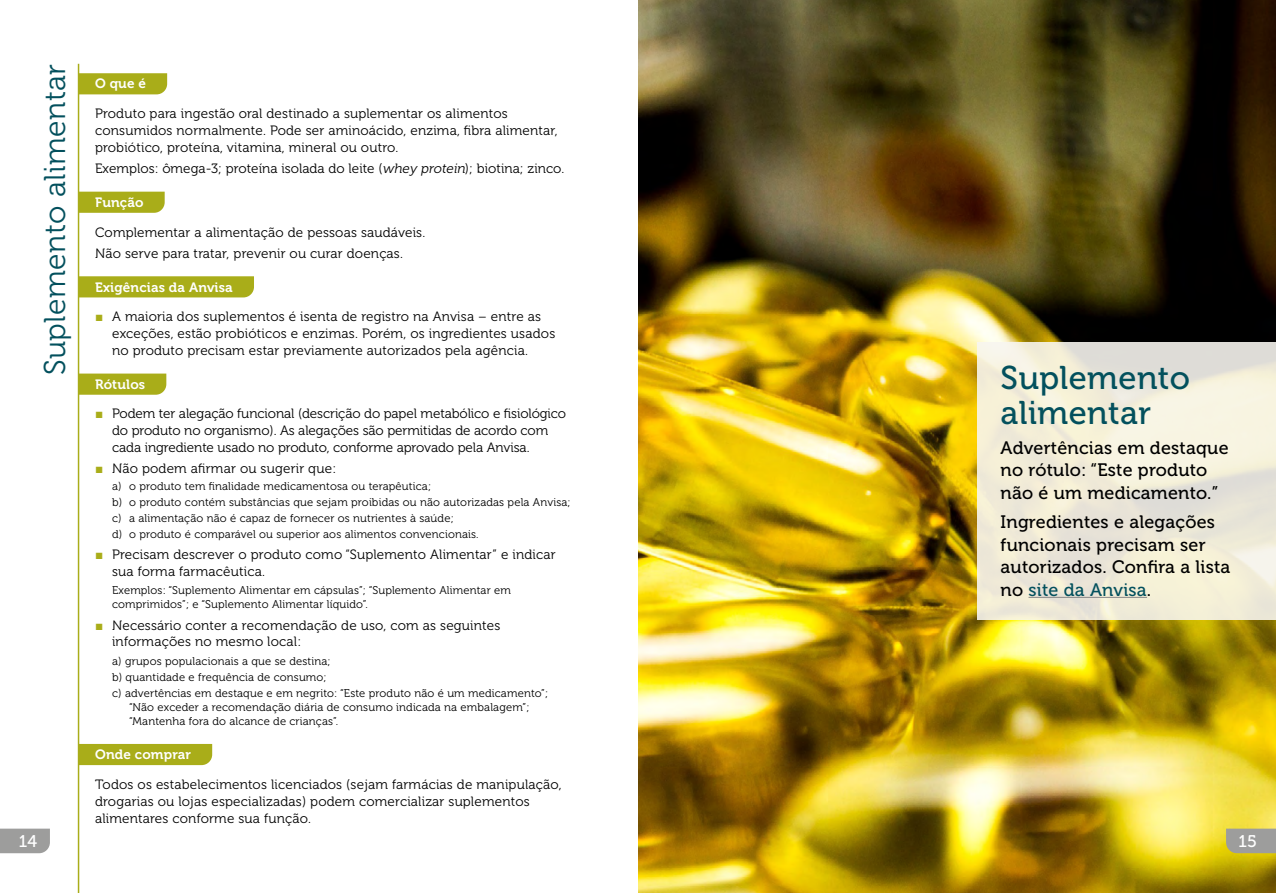
<style>
.page{position:relative;width:1276px;height:893px;background:#fff}
.page>*{position:absolute;margin:0;border:0;box-sizing:border-box;transform-origin:0 0}
.t1{font:32.85px/35.2px "Museo 500";letter-spacing:.015em;color:#03505d}
.t2{font:30px "Museo 300";letter-spacing:.015em;color:#03505d}
.t3{font:18px/22.5px "Museo 500";letter-spacing:.015em;color:#000}
.t4{font:16.8px "Museo 500";color:#fff}
.t5{font:13.5px/16.8px "Museo 300";letter-spacing:.015em;color:#000}
.t6{font:13.5px/16.8px "Museo 300";letter-spacing:-.005em;color:#000}
.t7{font:13.5px "Museo 700";letter-spacing:.015em;color:#fff}
.t8{font:11.25px/16.2px "Museo 300";letter-spacing:.015em;color:#000}
.s1{font-style:italic}
.s2{font-family:"Arial";color:#a9ad19}
.s3{color:#03505d}
</style>
<div class="page">
<div style="left:79px;top:73px;width:88px;height:21px;background:#a9ad19"></div>
<div style="left:79px;top:192px;width:86px;height:21px;background:#a9ad19"></div>
<div style="left:79px;top:276px;width:175px;height:21px;background:#a9ad19"></div>
<div style="left:79px;top:374px;width:87px;height:21px;background:#a9ad19"></div>
<div style="left:79px;top:744px;width:133px;height:21px;background:#a9ad19"></div>
<hr style="left:78px;top:64px;width:1px;height:829px;background:#a9ad19">
<img style="left:638px;top:0;width:638px;height:893px">
<svg style="left:977px;top:342px;width:299px;height:278px;background:#efebd9"></svg>
<hr style="left:1028px;top:597px;width:119px;height:1px;background:#878787">
<svg style="left:1226px;top:829px;width:50px;height:24px"></svg>
<svg style="left:0;top:829px;width:50px;height:24px"></svg>
<h2 class="t2" style="left:39px;top:375px;width:313px;rotate:-90deg">Suplemento alimentar</h2>
<p class="t7" style="left:95px;top:76px;width:52px">O que é</p>
<p class="t5" style="left:95px;top:105px;width:464px">Produto para ingestão oral destinado a suplementar os alimentos consumidos normalmente. Pode ser aminoácido, enzima, fibra alimentar, probiótico, proteína, vitamina, mineral ou outro.</p>
<p class="t5" style="left:95px;top:160px;width:471px">Exemplos: ômega-3; proteína isolada do leite (<span class="s1">whey protein</span>); biotina; zinco.</p>
<p class="t7" style="left:95px;top:195px;width:50px">Função</p>
<p class="t5" style="left:95px;top:222px;width:332px;line-height:21.1px">Complementar a alimentação de pessoas saudáveis.<br>Não serve para tratar, prevenir ou curar doenças.</p>
<p class="t7" style="left:95px;top:279px;width:139px">Exigências da Anvisa</p>
<p class="t5" style="left:112px;top:308px;width:445px;text-indent:-17px"><span class="s2">■</span> A maioria dos suplementos é isenta de registro na Anvisa – entre as exceções, estão probióticos e enzimas. Porém, os ingredientes usados no produto precisam estar previamente autorizados pela agência.</p>
<p class="t7" style="left:95px;top:377px;width:52px">Rótulos</p>
<p class="t6" style="left:112px;top:406px;width:455px;text-indent:-17px"><span class="s2">■</span> Podem ter alegação funcional (descrição do papel metabólico e fisiológico do produto no organismo). As alegações são permitidas de acordo com cada ingrediente usado no produto, conforme aprovado pela Anvisa.</p>
<p class="t5" style="left:95px;top:461px;width:243px"><span class="s2">■</span> Não podem afirmar ou sugerir que:</p>
<p class="t8" style="left:112px;top:478px;width:460px">a) o produto tem finalidade medicamentosa ou terapêutica;<br>b) o produto contém substâncias que sejam proibidas ou não autorizadas pela Anvisa; c) a alimentação não é capaz de fornecer os nutrientes à saúde;<br>d) o produto é comparável ou superior aos alimentos convencionais.</p>
<p class="t5" style="left:112px;top:546px;width:445px;text-indent:-17px"><span class="s2">■</span> Precisam descrever o produto como “Suplemento Alimentar” e indicar sua forma farmacêutica.</p>
<p class="t8" style="left:112px;top:584px;width:400px;line-height:14.1px">Exemplos: “Suplemento Alimentar em cápsulas”; “Suplemento Alimentar em comprimidos”; e “Suplemento Alimentar líquido”.</p>
<p class="t5" style="left:112px;top:617px;width:390px;text-indent:-17px"><span class="s2">■</span> Necessário conter a recomendação de uso, com as seguintes informações no mesmo local:</p>
<p class="t8" style="left:112px;top:653px;width:438px">a) grupos populacionais a que se destina;<br>b) quantidade e frequência de consumo;<br>c) advertências em destaque e em negrito: “Este produto não é um medicamento”;</p>
<p class="t8" style="left:129px;top:700px;width:402px;line-height:14.1px">“Não exceder a recomendação diária de consumo indicada na embalagem”; “Mantenha fora do alcance de crianças”.</p>
<p class="t7" style="left:95px;top:747px;width:97px">Onde comprar</p>
<p class="t5" style="left:95px;top:776px;width:468px">Todos os estabelecimentos licenciados (sejam farmácias de manipulação, drogarias ou lojas especializadas) podem comercializar suplementos alimentares conforme sua função.</p>
<h1 class="t1" style="left:1000px;top:361px;width:191px">Suplemento alimentar</h1>
<h3 class="t3" style="left:1000px;top:436px;width:229px">Advertências em destaque no rótulo: “Este produto não é um medicamento.”</h3>
<h3 class="t3" style="left:1000px;top:511px;width:231px">Ingredientes e alegações funcionais precisam ser autorizados. Confira a lista no <span class="s3">site da Anvisa</span>.</h3>
<p class="t4" style="left:19px;top:832px;width:20px">14</p>
<p class="t4" style="left:1238px;top:832px;width:20px">15</p>
</div>
